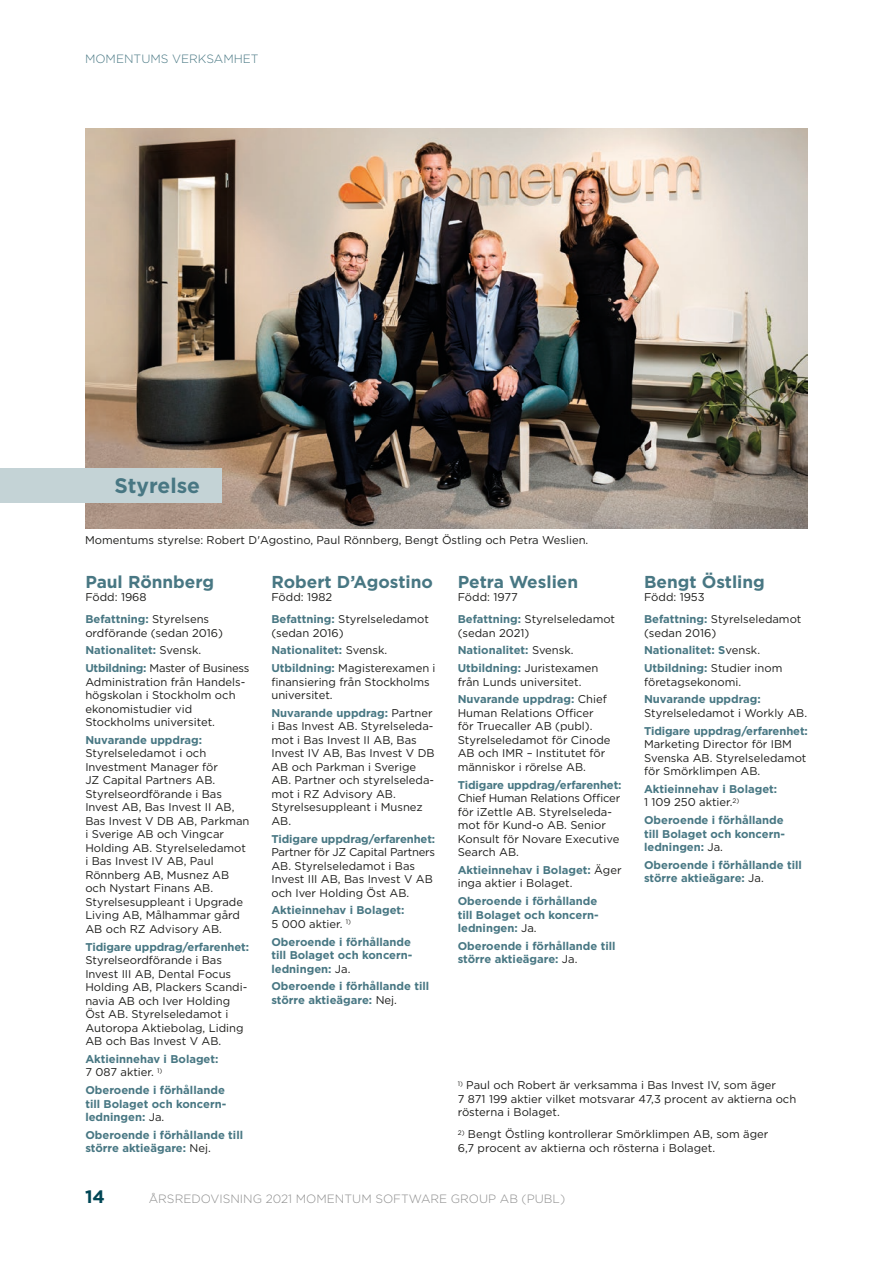
<style>
.page{position:relative;width:893px;height:1263px;background:#fff}
.page>*{position:absolute;margin:0;border:0;box-sizing:border-box;transform-origin:0 0}
.Rubrik_2{font:700 21px "Gotham";color:#487783}
.t1{font:700 18px "Gotham";color:#004655}
.Rubrik_3{font:700 17.25px "Gotham";color:#487783}
.t2{font:300 12px "Gotham";color:#8c8c8c}
.t3{font:300 12px "Gotham";color:#487783}
.Styrelse_Ledning_brö{font:11.25px/13.5px "Gotham";color:#1d1d1b}
.Styrelse_Ledning_brö-2{font:700 11.25px/13.5px "Gotham";color:#487783}
.s1{font-weight:700;color:#487783}
.s2{font-weight:400;color:#1d1d1b}
</style>
<div class="page">
<img style="left:85px;top:128px;width:723px;height:400px">
<div style="left:0;top:468px;width:221px;height:34px;background:#c4d3d6"></div>
<p class="t3" style="left:85px;top:51px;width:175px">MOMENTUMS VERKSAMHET</p>
<p class="Rubrik_2" style="left:114px;top:471px;width:87px">Styrelse</p>
<p class="Styrelse_Ledning_brö" style="left:85px;top:533px;width:505px">Momentums styrelse: Robert D'Agostino, Paul Rönnberg, Bengt Östling och Petra Weslien.</p>
<p class="Rubrik_3" style="left:85px;top:570px;width:130px">Paul Rönnberg</p>
<p class="Styrelse_Ledning_brö" style="left:85px;top:590px;width:63px">Född: 1968</p>
<p class="Styrelse_Ledning_brö" style="left:85px;top:612px;width:139px"><span class="s1">Befattning:</span> Styrelsens ordförande (sedan 2016)</p>
<p class="Styrelse_Ledning_brö-2" style="left:85px;top:643px;width:117px">Nationalitet: <span class="s2">Svensk.</span></p>
<p class="Styrelse_Ledning_brö" style="left:85px;top:661px;width:166px"><span class="s1">Utbildning:</span> Master of Business<br>Administration från Handels&shy;högskolan i Stockholm och ekonomistudier vid<br>Stockholms universitet.</p>
<p class="Styrelse_Ledning_brö" style="left:85px;top:733px;width:166px"><span class="s1">Nuvarande uppdrag:<br></span>Styrelseledamot i och<br>Investment Manager för<br>JZ Capital Partners AB.<br>Styrelseordförande i Bas<br>Invest AB, Bas Invest II AB,<br>Bas Invest V DB AB, Parkman i Sverige AB och Vingcar<br>Holding AB. Styrelseledamot i Bas Invest IV AB, Paul<br>Rönnberg AB, Musnez AB och Nystart Finans AB.<br>Styrelsesuppleant i Upgrade<br>Living AB, Målhammar gård<br>AB och RZ Advisory AB.</p>
<p class="Styrelse_Ledning_brö" style="left:85px;top:940px;width:165px"><span class="s1">Tidigare uppdrag/erfarenhet:<br></span>Styrelseordförande i Bas<br>Invest III AB, Dental Focus<br>Holding AB, Plackers Scandi&shy;navia AB och Iver Holding<br>Öst AB. Styrelseledamot i<br>Autoropa Aktiebolag, Liding<br>AB och Bas Invest V AB.</p>
<p class="Styrelse_Ledning_brö-2" style="left:85px;top:1052px;width:135px">Aktieinnehav i Bolaget:<br><span class="s2">7 087 aktier.</span> <sup>1)</sup></p>
<p class="Styrelse_Ledning_brö-2" style="left:85px;top:1083px;width:141px;text-align:justify">Oberoende i förhållande till Bolaget och koncern&shy;ledningen: <span class="s2">Ja.</span></p>
<p class="Styrelse_Ledning_brö-2" style="left:85px;top:1128px;width:159px">Oberoende i förhållande till större aktieägare: <span class="s2">Nej.</span></p>
<p class="Rubrik_3" style="left:271px;top:570px;width:163px">Robert D’Agostino</p>
<p class="Styrelse_Ledning_brö" style="left:271px;top:590px;width:62px">Född: 1982</p>
<p class="Styrelse_Ledning_brö" style="left:271px;top:612px;width:159px"><span class="s1">Befattning:</span> Styrelseledamot (sedan 2016)</p>
<p class="Styrelse_Ledning_brö-2" style="left:271px;top:643px;width:117px">Nationalitet: <span class="s2">Svensk.</span></p>
<p class="Styrelse_Ledning_brö" style="left:271px;top:661px;width:166px"><span class="s1">Utbildning:</span> Magisterexamen i finansiering från Stockholms universitet.</p>
<p class="Styrelse_Ledning_brö" style="left:271px;top:706px;width:165px"><span class="s1">Nuvarande uppdrag:</span> Partner i Bas Invest AB. Styrelseleda&shy;mot i Bas Invest II AB, Bas<br>Invest IV AB, Bas Invest V DB<br>AB och Parkman i Sverige<br>AB. Partner och styrelseleda&shy;mot i RZ Advisory AB.<br>Styrelsesuppleant i Musnez<br>AB.</p>
<p class="Styrelse_Ledning_brö" style="left:271px;top:832px;width:165px"><span class="s1">Tidigare uppdrag/erfarenhet:<br></span>Partner för JZ Capital Partners<br>AB. Styrelseledamot i Bas<br>Invest III AB, Bas Invest V AB och Iver Holding Öst AB.</p>
<p class="Styrelse_Ledning_brö-2" style="left:271px;top:904px;width:135px">Aktieinnehav i Bolaget:<br><span class="s2">5 000 aktier.</span> <sup>1)</sup></p>
<p class="Styrelse_Ledning_brö-2" style="left:271px;top:935px;width:141px;text-align:justify">Oberoende i förhållande till Bolaget och koncern&shy;ledningen: <span class="s2">Ja.</span></p>
<p class="Styrelse_Ledning_brö-2" style="left:271px;top:980px;width:159px">Oberoende i förhållande till större aktieägare: <span class="s2">Nej.</span></p>
<p class="Rubrik_3" style="left:458px;top:570px;width:122px">Petra Weslien</p>
<p class="Styrelse_Ledning_brö" style="left:458px;top:590px;width:62px">Född: 1977</p>
<p class="Styrelse_Ledning_brö" style="left:458px;top:612px;width:159px"><span class="s1">Befattning:</span> Styrelseledamot (sedan 2021)</p>
<p class="Styrelse_Ledning_brö-2" style="left:458px;top:643px;width:117px">Nationalitet: <span class="s2">Svensk.</span></p>
<p class="Styrelse_Ledning_brö" style="left:458px;top:661px;width:142px"><span class="s1">Utbildning:</span> Juristexamen från Lunds universitet.</p>
<p class="Styrelse_Ledning_brö" style="left:458px;top:692px;width:154px"><span class="s1">Nuvarande uppdrag:</span> Chief<br>Human Relations Officer för Truecaller AB (publ).<br>Styrelseledamot för Cinode<br>AB och IMR – Institutet för människor i rörelse AB.</p>
<p class="Styrelse_Ledning_brö" style="left:458px;top:778px;width:165px"><span class="s1">Tidigare uppdrag/erfarenhet:<br></span>Chief Human Relations Officer för iZettle AB. Styrelseleda&shy;mot för Kund-o AB. Senior<br>Konsult för Novare Executive<br>Search AB.</p>
<p class="Styrelse_Ledning_brö" style="left:458px;top:863px;width:165px"><span class="s1">Aktieinnehav i Bolaget:</span> Äger inga aktier i Bolaget.</p>
<p class="Styrelse_Ledning_brö-2" style="left:458px;top:894px;width:141px;text-align:justify">Oberoende i förhållande till Bolaget och koncern&shy;ledningen: <span class="s2">Ja.</span></p>
<p class="Styrelse_Ledning_brö-2" style="left:458px;top:939px;width:159px">Oberoende i förhållande till större aktieägare: <span class="s2">Ja.</span></p>
<p class="Rubrik_3" style="left:644px;top:570px;width:122px">Bengt Östling</p>
<p class="Styrelse_Ledning_brö" style="left:644px;top:590px;width:62px">Född: 1953</p>
<p class="Styrelse_Ledning_brö" style="left:644px;top:612px;width:159px"><span class="s1">Befattning:</span> Styrelseledamot (sedan 2016)</p>
<p class="Styrelse_Ledning_brö-2" style="left:644px;top:643px;width:118px">Nationalitet: S<span class="s2">vensk.</span></p>
<p class="Styrelse_Ledning_brö" style="left:644px;top:661px;width:140px"><span class="s1">Utbildning:</span> Studier inom företagsekonomi.</p>
<p class="Styrelse_Ledning_brö" style="left:644px;top:692px;width:165px"><span class="s1">Nuvarande uppdrag:<br></span>Styrelseledamot i Workly AB.</p>
<p class="Styrelse_Ledning_brö" style="left:644px;top:724px;width:165px"><span class="s1">Tidigare uppdrag/erfarenhet:<br></span>Marketing Director för IBM<br>Svenska AB. Styrelseledamot för Smörklimpen AB.</p>
<p class="Styrelse_Ledning_brö-2" style="left:644px;top:782px;width:135px">Aktieinnehav i Bolaget:<br><span class="s2">1 109 250 aktier.</span><sup>2)</sup></p>
<p class="Styrelse_Ledning_brö-2" style="left:644px;top:813px;width:141px;text-align:justify">Oberoende i förhållande till Bolaget och koncern&shy;ledningen: <span class="s2">Ja.</span></p>
<p class="Styrelse_Ledning_brö-2" style="left:644px;top:858px;width:159px">Oberoende i förhållande till större aktieägare: <span class="s2">Ja.</span></p>
<p class="Styrelse_Ledning_brö" style="left:458px;top:1078px;width:340px"><sup>1)</sup> Paul och Robert är verksamma i Bas Invest IV, som äger<br>7 871 199 aktier vilket motsvarar 47,3 procent av aktierna och rösterna i Bolaget.</p>
<p class="Styrelse_Ledning_brö" style="left:458px;top:1127px;width:312px"><sup>2)</sup> Bengt Östling kontrollerar Smörklimpen AB, som äger<br>6,7 procent av aktierna och rösterna i Bolaget.</p>
<h2 class="t1" style="left:85px;top:1185px;width:21px">14</h2>
<p class="t2" style="left:149px;top:1191px;width:418px">ÅRSREDOVISNING 2021 MOMENTUM SOFTWARE GROUP AB (PUBL)</p>
</div>
